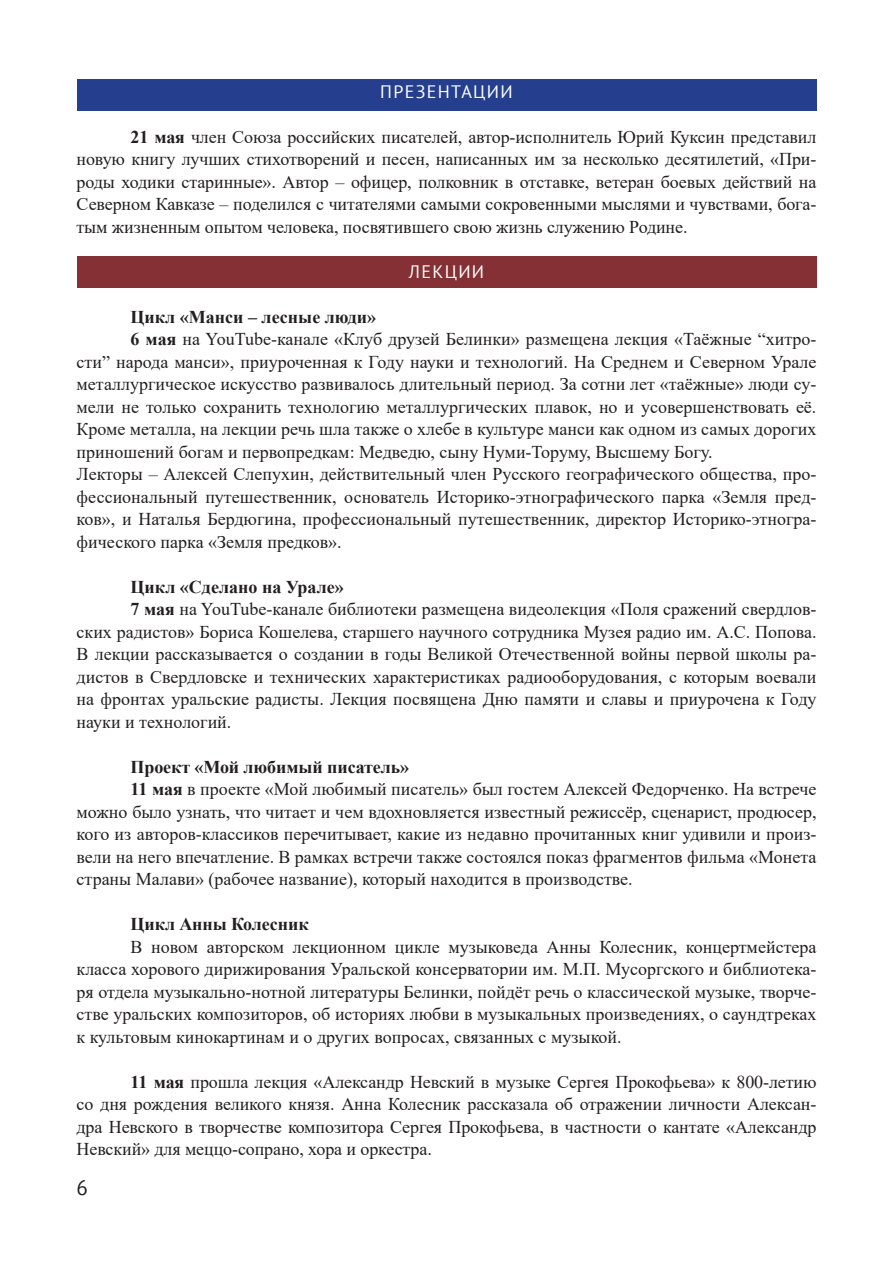
<style>
.page{position:relative;width:893px;height:1263px;background:#fff}
.page>*{position:absolute;margin:0;border:0;box-sizing:border-box;transform-origin:0 0}
.t1{font:21px "PT Sans";color:#231f20}
.t2{font:18px/22.5px "Times New Roman";color:#231f20;text-align:justify}
.t3{font:700 18px "Times New Roman";letter-spacing:-.005em;color:#231f20}
.t4{font:18px "PT Sans";letter-spacing:.075em;color:#fff}
.s1{font-weight:700}
</style>
<div class="page">
<div style="left:77px;top:79px;width:739px;height:32px;background:#253f8e"></div>
<div style="left:77px;top:256px;width:739px;height:32px;background:#843034"></div>
<p class="t4" style="left:380px;top:80px;width:134px">ПРЕЗЕНТАЦИИ</p>
<p class="t2" style="left:77px;top:125px;width:741px;text-indent:54px"><span class="s1">21 мая</span> член Союза российских писателей, автор-исполнитель Юрий Куксин представил новую книгу лучших стихотворений и песен, написанных им за несколько десятилетий, «При&shy;роды ходики старинные». Автор – офицер, полковник в отставке, ветеран боевых действий на Северном Кавказе – поделился с читателями самыми сокровенными мыслями и чувствами, бога&shy;тым жизненным опытом человека, посвятившего свою жизнь служению Родине.</p>
<p class="t4" style="left:409px;top:260px;width:77px">ЛЕКЦИИ</p>
<p class="t3" style="left:131px;top:304px;width:247px">Цикл «Манси – лесные люди»</p>
<p class="t2" style="left:131px;top:327px;width:687px"><span class="s1">6 мая</span> на YouTube-канале «Клуб друзей Белинки» размещена лекция «Таёжные “хитро-</p>
<p class="t2" style="left:77px;top:350px;width:741px">сти” народа манси», приуроченная к Году науки и технологий. На Среднем и Северном Урале</p>
<p class="t2" style="left:77px;top:372px;width:741px">металлургическое искусство развивалось длительный период. За сотни лет «таёжные» люди су-</p>
<p class="t2" style="left:77px;top:395px;width:741px">мели не только сохранить технологию металлургических плавок, но и усовершенствовать её.</p>
<p class="t2" style="left:77px;top:417px;width:741px">Кроме металла, на лекции речь шла также о хлебе в культуре манси как одном из самых дорогих</p>
<p class="t2" style="left:77px;top:440px;width:638px">приношений богам и первопредкам: Медведю, сыну Нуми-Торуму, Высшему Богу.</p>
<p class="t2" style="left:77px;top:462px;width:741px">Лекторы – Алексей Слепухин, действительный член Русского географического общества, про-</p>
<p class="t2" style="left:77px;top:485px;width:741px">фессиональный путешественник, основатель Историко-этнографического парка «Земля пред-</p>
<p class="t2" style="left:77px;top:507px;width:741px">ков», и Наталья Бердюгина, профессиональный путешественник, директор Историко-этногра-</p>
<p class="t2" style="left:77px;top:530px;width:267px">фического парка «Земля предков».</p>
<p class="t3" style="left:131px;top:574px;width:215px">Цикл «Сделано на Урале»</p>
<p class="t2" style="left:131px;top:597px;width:687px"><span class="s1">7 мая</span> на YouTube-канале библиотеки размещена видеолекция «Поля сражений свердлов-</p>
<p class="t2" style="left:77px;top:620px;width:741px">ских радистов» Бориса Кошелева, старшего научного сотрудника Музея радио им. А.С. Попова.</p>
<p class="t2" style="left:77px;top:642px;width:741px">В лекции рассказывается о создании в годы Великой Отечественной войны первой школы ра-</p>
<p class="t2" style="left:77px;top:665px;width:741px">дистов в Свердловске и технических характеристиках радиооборудования, с которым воевали</p>
<p class="t2" style="left:77px;top:687px;width:741px">на фронтах уральские радисты. Лекция посвящена Дню памяти и славы и приурочена к Году</p>
<p class="t2" style="left:77px;top:710px;width:156px">науки и технологий.</p>
<p class="t3" style="left:131px;top:754px;width:280px">Проект «Мой любимый писатель»</p>
<p class="t2" style="left:131px;top:777px;width:687px"><span class="s1">11 мая</span> в проекте «Мой любимый писатель» был гостем Алексей Федорченко. На встрече</p>
<p class="t2" style="left:77px;top:800px;width:741px">можно было узнать, что читает и чем вдохновляется известный режиссёр, сценарист, продюсер,</p>
<p class="t2" style="left:77px;top:822px;width:741px">кого из авторов-классиков перечитывает, какие из недавно прочитанных книг удивили и произ-</p>
<p class="t2" style="left:77px;top:845px;width:741px">вели на него впечатление. В рамках встречи также состоялся показ фрагментов фильма «Монета</p>
<p class="t2" style="left:77px;top:867px;width:558px">страны Малави» (рабочее название), который находится в производстве.</p>
<p class="t3" style="left:131px;top:911px;width:180px">Цикл Анны Колесник</p>
<p class="t2" style="left:77px;top:935px;width:741px;text-indent:54px">В новом авторском лекционном цикле музыковеда Анны Колесник, концертмейстера класса хорового дирижирования Уральской консерватории им. М.П. Мусоргского и библиотека&shy;ря отдела музыкально-нотной литературы Белинки, пойдёт речь о классической музыке, творче&shy;стве уральских композиторов, об историях любви в музыкальных произведениях, о саундтреках к культовым кинокартинам и о других вопросах, связанных с музыкой.</p>
<p class="t2" style="left:77px;top:1070px;width:741px;text-indent:54px"><span class="s1">11 мая</span> прошла лекция «Александр Невский в музыке Сергея Прокофьева» к 800-летию со дня рождения великого князя. Анна Колесник рассказала об отражении личности Алексан&shy;дра Невского в творчестве композитора Сергея Прокофьева, в частности о кантате «Александр Невский» для меццо-сопрано, хора и оркестра.</p>
<p class="t1" style="left:77px;top:1174px;width:13px">6</p>
</div>
